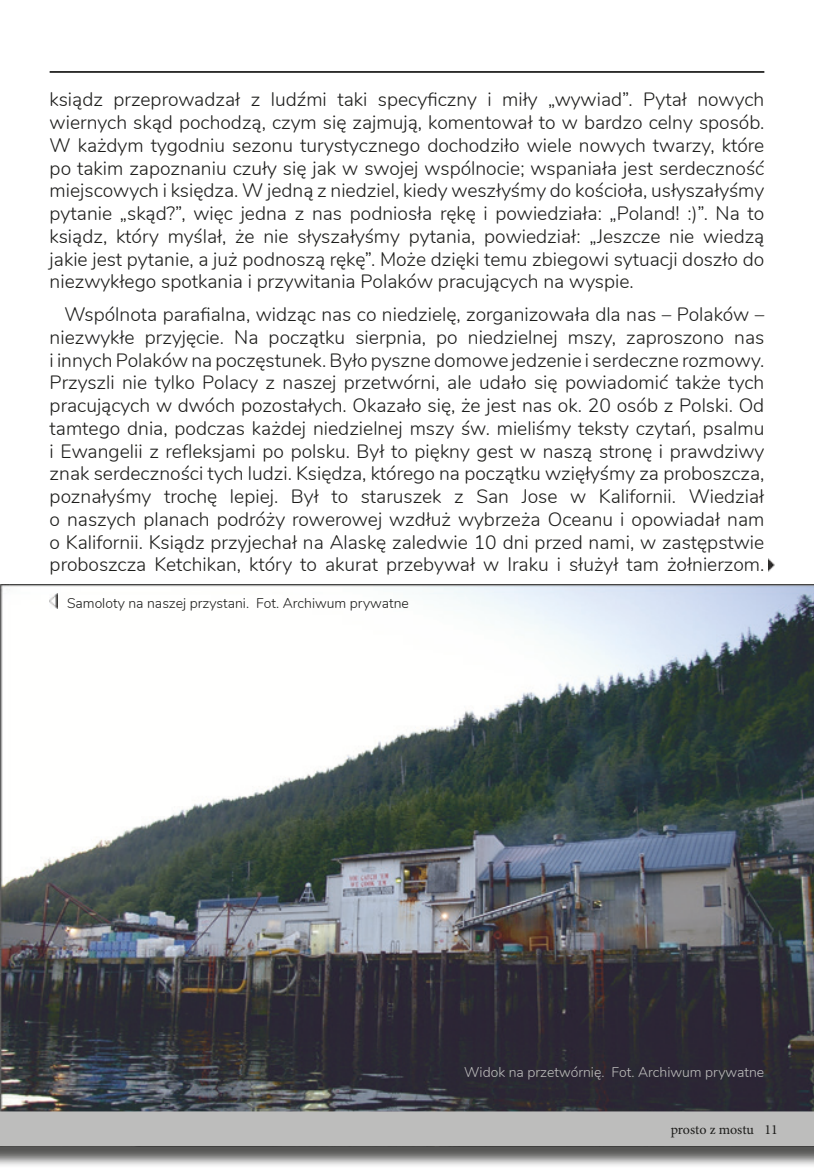
<style>
.page{position:relative;width:814px;height:1171px;background:#fff}
.page>*{position:absolute;margin:0;border:0;box-sizing:border-box;transform-origin:0 0}
.t1{font:300 19.25px/22.8px "Nunito";color:#1d1d1b;text-align:justify}
.t2{font:300 14px "Nunito";color:#1d1d1b}
.t3{font:300 14px "Nunito";color:#bdbdbc}
.t4{font:14px "Minion Pro";letter-spacing:-.005em;color:#1d1d1b}
</style>
<div class="page">
<img style="left:0;top:584px;width:814px;height:527px">
<div style="left:0;top:1114px;width:814px;height:54px;background:#1d1d1b;opacity:.75"></div>
<div style="left:0;top:1111px;width:814px;height:35px;background:#bdbdbc"></div>
<hr style="left:50px;top:71px;width:714px;height:2px;background:#1d1d1b">
<svg style="left:768px;top:559px;width:6px;height:12px"></svg>
<img style="left:50px;top:593px;width:7px;height:15px">
<p class="t1" style="left:50px;top:87px;width:716px">ksiądz przeprowadzał z ludźmi taki specyficzny i miły „wywiad”. Pytał nowych wiernych skąd pochodzą, czym się zajmują, komentował to w bardzo celny sposób.<br>W każdym tygodniu sezonu turystycznego dochodziło wiele nowych twarzy, które po takim zapoznaniu czuły się jak w swojej wspólnocie; wspaniała jest serdeczność miejscowych i księdza. W jedną z niedziel, kiedy weszłyśmy do kościoła, usłyszałyśmy pytanie „skąd?”, więc jedna z nas podniosła rękę i powiedziała: „Poland! :)”. Na to ksiądz, który myślał, że nie słyszałyśmy pytania, powiedział: „Jeszcze nie wiedzą jakie jest pytanie, a już podnoszą rękę”. Może dzięki temu zbiegowi sytuacji doszło do niezwykłego spotkania i przywitania Polaków pracujących na wyspie.</p>
<p class="t1" style="left:50px;top:302px;width:716px;text-indent:15px">Wspólnota parafialna, widząc nas co niedzielę, zorganizowała dla nas – Polaków – niezwykłe przyjęcie. Na początku sierpnia, po niedzielnej mszy, zaproszono nas i innych Polaków na poczęstunek. Było pyszne domowe jedzenie i serdeczne rozmowy.<br>Przyszli nie tylko Polacy z naszej przetwórni, ale udało się powiadomić także tych pracujących w dwóch pozostałych. Okazało się, że jest nas ok. 20 osób z Polski. Od tamtego dnia, podczas każdej niedzielnej mszy św. mieliśmy teksty czytań, psalmu i Ewangelii z refleksjami po polsku. Był to piękny gest w naszą stronę i prawdziwy znak serdeczności tych ludzi. Księdza, którego na początku wzięłyśmy za proboszcza, poznałyśmy trochę lepiej. Był to staruszek z San Jose w Kalifornii. Wiedział o naszych planach podróży rowerowej wzdłuż wybrzeża Oceanu i opowiadał nam o Kalifornii. Ksiądz przyjechał na Alaskę zaledwie 10 dni przed nami, w zastępstwie proboszcza Ketchikan, który to akurat przebywał w Iraku i służył tam żołnierzom.</p>
<p class="t2" style="left:67px;top:592px;width:343px">Samoloty na naszej przystani. Fot. Archiwum prywatne</p>
<p class="t3" style="left:464px;top:1061px;width:301px">Widok na przetwórnię. Fot. Archiwum prywatne</p>
<p class="t4" style="left:670px;top:1120px;width:109px">prosto z mostu 11</p>
</div>
